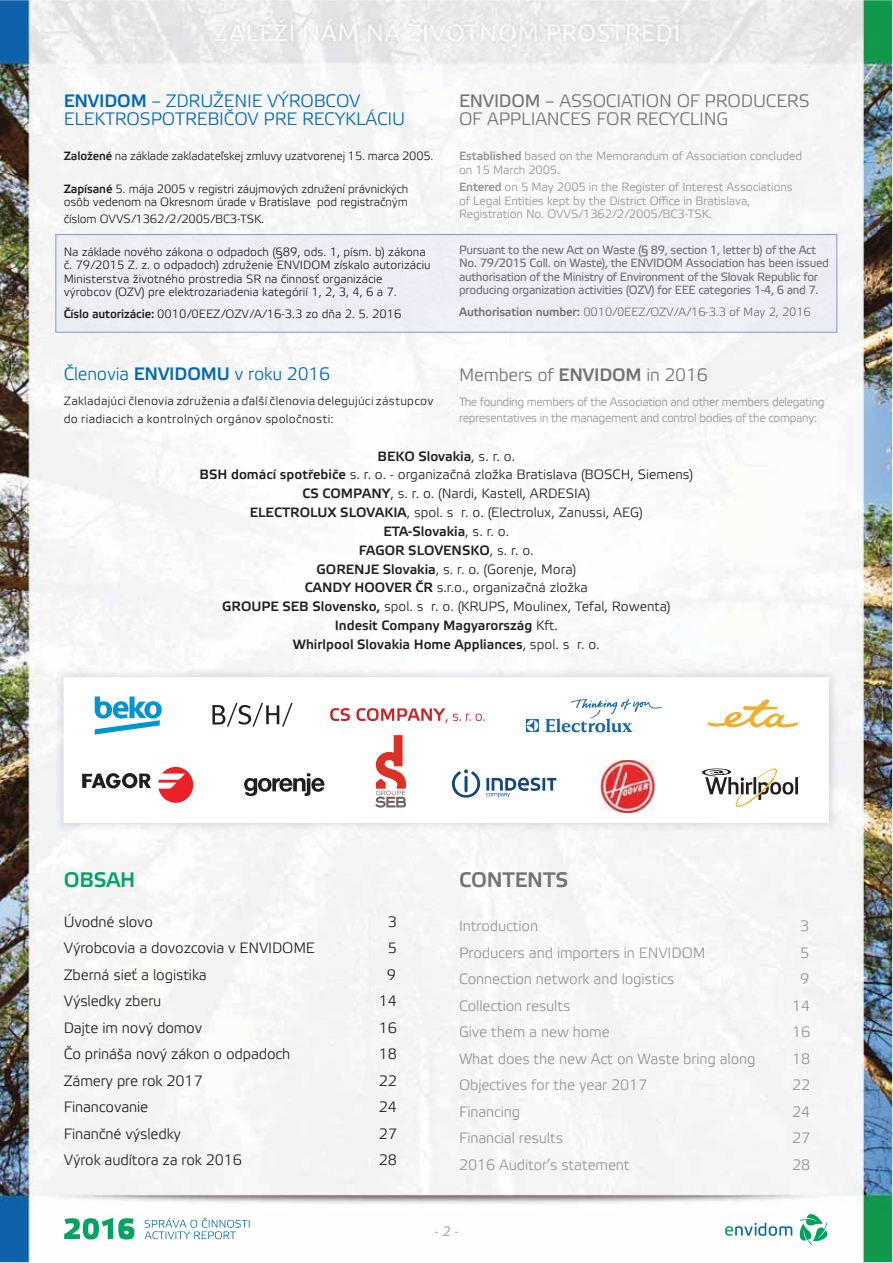
<style>
.page{position:relative;width:893px;height:1263px;background:#fff}
.page>*{position:absolute;margin:0;border:0;box-sizing:border-box;transform-origin:0 0}
.t1{font:21px "Etelka Medium Pro";letter-spacing:-.01em;color:#717375}
.t2{font:21px "Etelka Medium Pro";letter-spacing:-.01em;color:#00a461}
.t3{font:18px/18px "Etelka Light Pro";letter-spacing:-.01em;color:#036ab3}
.t4{font:18px/18px "Etelka Light Pro";letter-spacing:-.01em;color:#717375}
.t5{font:15px "Etelka Light Pro";letter-spacing:-.01em;color:#939598}
.t6{font:15px "Etelka Light Pro";letter-spacing:-.01em;color:#231f20}
.t7{font:13.5px/18.9px "Etelka Light Pro";color:#231f20;text-align:center}
.t8{font:13.5px/18.9px "Etelka Medium Pro";color:#231f20;text-align:center}
.t9{font:13.5px "Etelka Light Pro";color:#939598}
.t10{font:12px/13.5px "Etelka Light Pro";color:#231f20}
.t11{font:12px/13.5px "Etelka Text Pro";letter-spacing:-.025em;color:#717375}
.t12{font:12px/13.5px "Etelka Light Pro";letter-spacing:-.01em;color:#939598}
.t13{font:12px/16.5px "Etelka Light Pro";letter-spacing:-.03em;color:#939598}
.t14{font:12px/18px "Etelka Light Pro";letter-spacing:.02em;color:#231f20}
.t15{font:12px "Etelka Light Pro";letter-spacing:-.01em;color:#717375}
.s1{font-family:"Etelka Medium Pro"}
.s2{font-family:"Etelka Text Pro"}
.s3{font-family:"Etelka Light Pro"}
</style>
<div class="page">
<img style="left:0;top:0;width:892px;height:1262px">
<svg style="left:799px;top:1213px;width:30px;height:32px"></svg>
<svg style="left:725px;top:1223px;width:67px;height:13px"></svg>
<svg style="left:145px;top:1218px;width:104px;height:21px"></svg>
<svg style="left:64px;top:1218px;width:70px;height:22px"></svg>
<div style="left:55px;top:234px;width:782px;height:99px;background:#eeeff4"></div>
<img style="left:55px;top:668px;width:783px;height:41px">
<img style="left:55px;top:709px;width:52px;height:123px">
<img style="left:786px;top:709px;width:52px;height:123px">
<img style="left:107px;top:823px;width:679px;height:9px">
<img style="left:64px;top:677px;width:765px;height:146px">
<svg style="left:452px;top:769px;width:28px;height:29px"></svg>
<svg style="left:486px;top:778px;width:70px;height:20px"></svg>
<svg style="left:375px;top:735px;width:31px;height:73px"></svg>
<svg style="left:708px;top:699px;width:90px;height:28px"></svg>
<svg style="left:244px;top:773px;width:81px;height:23px"></svg>
<hr style="left:795px;top:777px;width:3px;height:17px;background:#221e1f">
<svg style="left:701px;top:767px;width:92px;height:42px"></svg>
<svg style="left:95px;top:696px;width:67px;height:39px"></svg>
<svg style="left:212px;top:703px;width:81px;height:24px"></svg>
<svg style="left:526px;top:719px;width:13px;height:13px"></svg>
<svg style="left:545px;top:699px;width:117px;height:33px"></svg>
<img style="left:82px;top:773px;width:70px;height:16px">
<img style="left:158px;top:767px;width:35px;height:36px">
<img style="left:600px;top:760px;width:55px;height:52px">
<svg style="left:330px;top:708px;width:155px;height:15px"></svg>
<svg style="left:459px;top:397px;width:11px;height:9px"></svg>
<h2 class="t3" style="left:64px;top:94px;width:343px"><span class="s1">ENVIDOM</span> – ZDRUŽENIE VÝROBCOV<br>ELEKTROSPOTREBIČOV PRE RECYKLÁCIU</h2>
<p class="t10" style="left:64px;top:151px;width:371px"><span class="s1">Založené</span> na základe zakladateľskej zmluvy uzatvorenej 15. marca 2005.</p>
<p class="t10" style="left:64px;top:183px;width:346px"><span class="s1">Zapísané</span> 5. mája 2005 v registri záujmových združení právnických osôb vedenom na Okresnom úrade v Bratislave pod registračným</p>
<p class="t10" style="left:64px;top:213px;width:202px">číslom OVVS/1362/2/2005/BC3-TSK.</p>
<p class="t10" style="left:64px;top:246px;width:368px">Na základe nového zákona o odpadoch (§89, ods. 1, písm. b) zákona č. 79/2015 Z. z. o odpadoch) združenie ENVIDOM získalo autorizáciu Ministerstva životného prostredia SR na činnosť organizácie výrobcov (OZV) pre elektrozariadenia kategórií 1, 2, 3, 4, 6 a 7.</p>
<p class="t10" style="left:64px;top:309px;width:339px"><span class="s1">Číslo autorizácie:</span> 0010/0EEZ/OZV/A/16-3.3 zo dňa 2. 5. 2016</p>
<h2 class="t4" style="left:459px;top:94px;width:352px"><span class="s2">ENVIDOM</span> – ASSOCIATION OF PRODUCERS<br>OF APPLIANCES FOR RECYCLING</h2>
<p class="t12" style="left:459px;top:151px;width:344px"><span class="s1">Established</span> based on the Memorandum of Association concluded on 15 March 2005.</p>
<p class="t12" style="left:459px;top:182px;width:335px"><span class="s1">Entered</span> on 5 May 2005 in the Register of Interest Associations of Legal Entities kept by the District Office in Bratislava,<br>Registration No. OVVS/1362/2/2005/BC3-TSK.</p>
<p class="t11" style="left:459px;top:244px;width:371px">Pursuant to the new Act on Waste (§ 89, section 1, letter b) of the Act No. 79/2015 Coll. on Waste), the ENVIDOM Association has been issued authorisation of the Ministry of Environment of the Slovak Republic for producing organization activities (OZV) for EEE categories 1-4, 6 and 7.</p>
<p class="t15" style="left:459px;top:308px;width:353px"><span class="s1">Authorisation number:</span> 0010/0EEZ/OZV/A/16-3.3 of May 2, 2016</p>
<h2 class="t3" style="left:64px;top:367px;width:268px">Členovia <span class="s1">ENVIDOMU</span> v roku 2016</h2>
<p class="t14" style="left:64px;top:393px;width:371px">Zakladajúci členovia združenia a ďalší členovia delegujúci zástupcov do riadiacich a kontrolných orgánov spoločnosti:</p>
<h2 class="t4" style="left:459px;top:367px;width:250px">Members of <span class="s1">ENVIDOM</span> in 2016</h2>
<p class="t13" style="left:459px;top:395px;width:367px;text-indent:12px">e founding members of the Association and other members delegating representatives in the management and control bodies of the company:</p>
<p class="t8" style="left:377px;top:448px;width:139px">BEKO Slovakia<span class="s3">, s. r. o.</span></p>
<p class="t7" style="left:200px;top:467px;width:495px"><span class="s1">BSH domácí spotřebiče</span> s. r. o. - organizačná zložka Bratislava (BOSCH, Siemens)<br><span class="s1">CS COMPANY</span>, s. r. o. (Nardi, Kastell, ARDESIA)<br><span class="s1">ELECTROLUX SLOVAKIA</span>, spol. s r. o. (Electrolux, Zanussi, AEG)</p>
<p class="t8" style="left:359px;top:523px;width:176px">ETA-Slovakia<span class="s3">, s. r. o.<br></span>FAGOR SLOVENSKO<span class="s3">, s. r. o.</span></p>
<p class="t7" style="left:222px;top:561px;width:450px"><span class="s1">GORENJE Slovakia</span>, s. r. o. (Gorenje, Mora)<br><span class="s1">CANDY HOOVER ČR</span> s.r.o., organizačná zložka<br><span class="s1">GROUPE SEB Slovensko,</span> spol. s r. o. (KRUPS, Moulinex, Tefal, Rowenta)</p>
<p class="t8" style="left:293px;top:617px;width:308px">Indesit Company Magyarország <span class="s3">Kft.<br></span>Whirlpool Slovakia Home Appliances<span class="s3">, spol. s r. o.</span></p>
<h1 class="t2" style="left:64px;top:872px;width:73px">OBSAH</h1>
<p class="t6" style="left:64px;top:916px;width:91px">Úvodné slovo</p>
<p class="t6" style="left:388px;top:916px;width:11px">3</p>
<p class="t6" style="left:64px;top:943px;width:253px">Výrobcovia a dovozcovia v ENVIDOME</p>
<p class="t6" style="left:388px;top:943px;width:11px">5</p>
<p class="t6" style="left:64px;top:969px;width:145px">Zberná sieť a logistika</p>
<p class="t6" style="left:387px;top:969px;width:11px">9</p>
<p class="t6" style="left:64px;top:996px;width:99px">Výsledky zberu</p>
<p class="t6" style="left:379px;top:996px;width:20px">14</p>
<p class="t6" style="left:64px;top:1022px;width:140px">Dajte im nový domov</p>
<p class="t6" style="left:379px;top:1022px;width:20px">16</p>
<p class="t6" style="left:64px;top:1049px;width:228px">Čo prináša nový zákon o odpadoch</p>
<p class="t6" style="left:379px;top:1049px;width:20px">18</p>
<p class="t6" style="left:64px;top:1075px;width:140px">Zámery pre rok 2017</p>
<p class="t6" style="left:379px;top:1075px;width:20px">22</p>
<p class="t6" style="left:64px;top:1102px;width:86px">Financovanie</p>
<p class="t6" style="left:379px;top:1102px;width:20px">24</p>
<p class="t6" style="left:64px;top:1128px;width:119px">Finančné výsledky</p>
<p class="t6" style="left:379px;top:1128px;width:20px">27</p>
<p class="t6" style="left:64px;top:1155px;width:180px">Výrok audítora za rok 2016</p>
<p class="t6" style="left:379px;top:1155px;width:20px">28</p>
<h1 class="t1" style="left:459px;top:872px;width:111px">CONTENTS</h1>
<p class="t5" style="left:459px;top:920px;width:81px">Introduction</p>
<p class="t5" style="left:800px;top:920px;width:11px">3</p>
<p class="t5" style="left:459px;top:947px;width:248px">Producers and importers in ENVIDOM</p>
<p class="t5" style="left:800px;top:947px;width:11px">5</p>
<p class="t5" style="left:459px;top:973px;width:217px">Connection network and logistics</p>
<p class="t5" style="left:800px;top:973px;width:11px">9</p>
<p class="t5" style="left:459px;top:1000px;width:113px">Collection results</p>
<p class="t5" style="left:792px;top:1000px;width:20px">14</p>
<p class="t5" style="left:459px;top:1026px;width:152px">Give them a new home</p>
<p class="t5" style="left:792px;top:1026px;width:20px">16</p>
<p class="t5" style="left:459px;top:1053px;width:298px">What does the new Act on Waste bring along</p>
<p class="t5" style="left:792px;top:1053px;width:20px">18</p>
<p class="t5" style="left:459px;top:1079px;width:190px">Objectives for the year 2017</p>
<p class="t5" style="left:792px;top:1079px;width:20px">22</p>
<p class="t5" style="left:459px;top:1106px;width:63px">Financing</p>
<p class="t5" style="left:792px;top:1106px;width:20px">24</p>
<p class="t5" style="left:459px;top:1132px;width:105px">Financial results</p>
<p class="t5" style="left:792px;top:1132px;width:20px">27</p>
<p class="t5" style="left:459px;top:1159px;width:172px">2016 Auditor’s statement</p>
<p class="t5" style="left:792px;top:1159px;width:20px">28</p>
<p class="t9" style="left:435px;top:1227px;width:25px">- 2 -</p>
</div>
